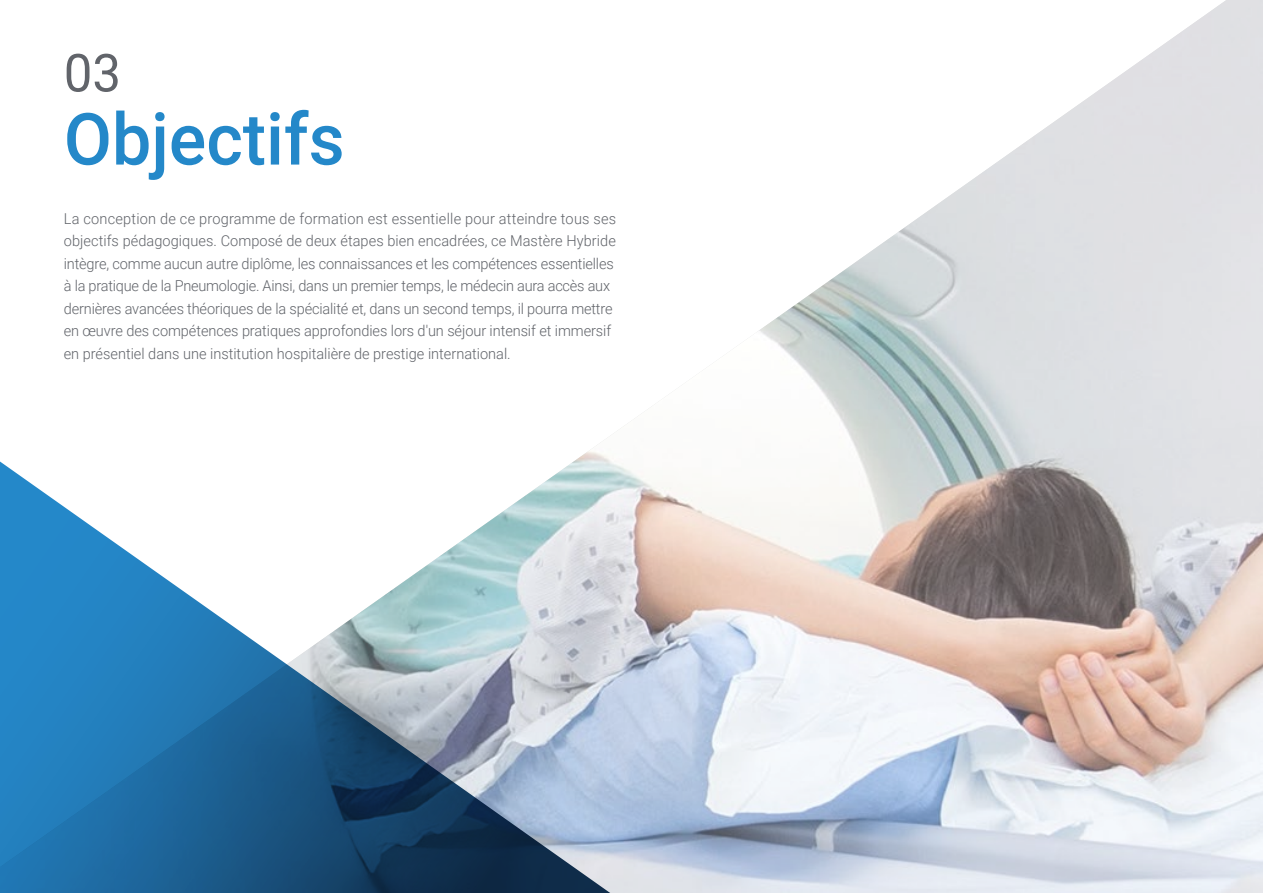
<style>
.page{position:relative;width:1263px;height:893px;background:#fff}
.page>*{position:absolute;margin:0;border:0;box-sizing:border-box;transform-origin:0 0}
.t1{font:500 72px "Roboto";color:#2488c9}
.t2{font:52.5px "Roboto";color:#61646a}
.t3{font:300 15px/22.5px "Roboto";letter-spacing:-.005em;color:#61646a}
</style>
<div class="page">
<img style="left:596px;top:0;width:667px;height:893px">
<svg style="left:0;top:446px;width:640px;height:447px"></svg>
<h2 class="t2" style="left:64px;top:36px;width:59px">03</h2>
<h1 class="t1" style="left:64px;top:89px;width:282px">Objectifs</h1>
<p class="t3" style="left:64px;top:207px;width:554px">La conception de ce programme de formation est essentielle pour atteindre tous ses objectifs pédagogiques. Composé de deux étapes bien encadrées, ce Mastère Hybride intègre, comme aucun autre diplôme, les connaissances et les compétences essentielles à la pratique de la Pneumologie. Ainsi, dans un premier temps, le médecin aura accès aux dernières avancées théoriques de la spécialité et, dans un second temps, il pourra mettre en œuvre des compétences pratiques approfondies lors d'un séjour intensif et immersif en présentiel dans une institution hospitalière de prestige international.</p>
</div>
